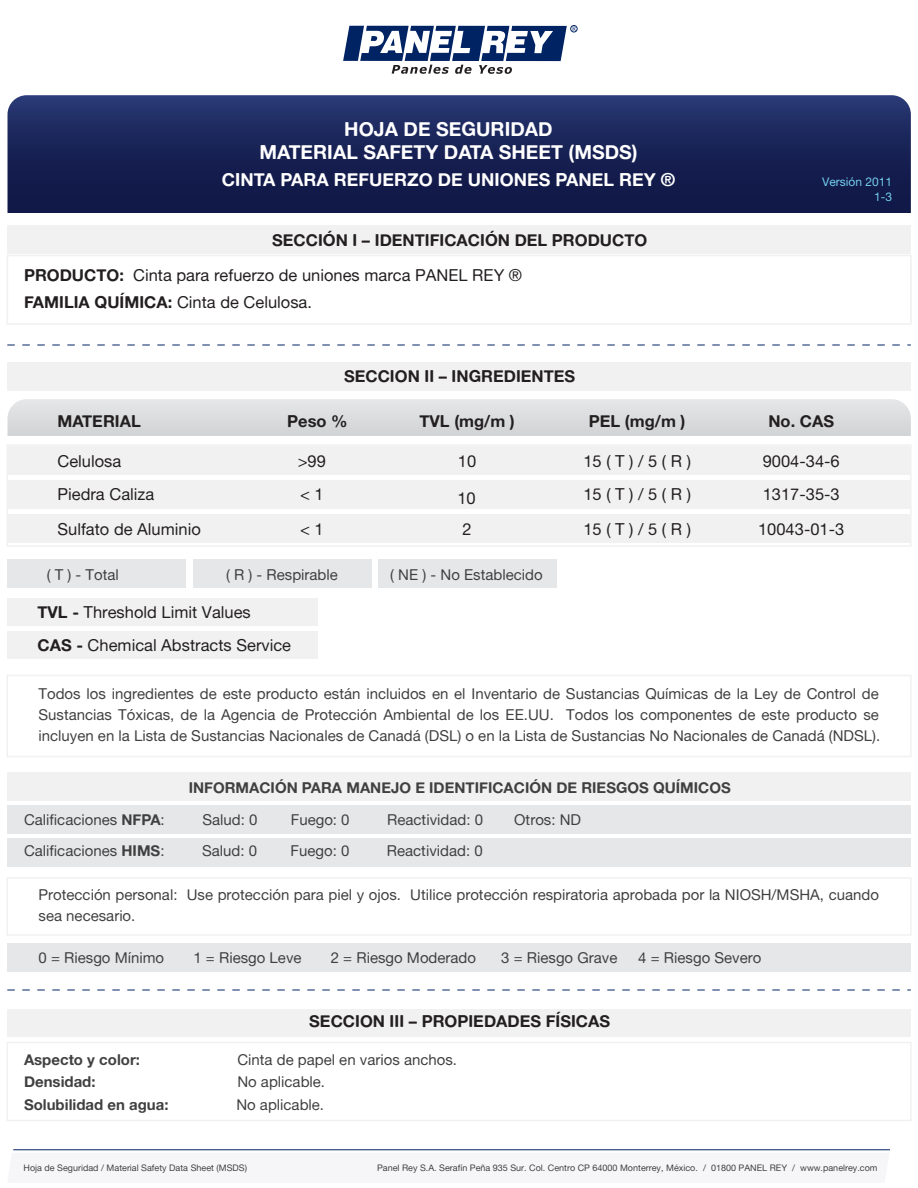
<style>
.page{position:relative;width:918px;height:1188px;background:#fff}
.page>*{position:absolute;margin:0;border:0;box-sizing:border-box;transform-origin:0 0}
.t1{font:19.5px/23.4px "Alte Haas Grotesk Bold";color:#fff;text-align:center}
.t2{font:18px "Alte Haas Grotesk Bold";color:#fff}
.t3{font:16.5px/27px "Alte Haas Grotesk";color:#231f20}
.t4{font:16.5px "Alte Haas Grotesk Bold";color:#231f20}
.t5{font:15px/21px "Alte Haas Grotesk";color:#404041;text-align:justify}
.t6{font:15px "Alte Haas Grotesk Bold";color:#404041}
.t7{font:12px/14.4px "Alte Haas Grotesk";color:#74cfef;text-align:right}
.t8{font:9px "Alte Haas Grotesk";color:#404041}
.s1{font-family:"Alte Haas Grotesk Bold"}
</style>
<div class="page">
<div style="left:7px;top:225px;width:904px;height:28px;background:#f1f1f2"></div>
<div style="left:7px;top:447px;width:904px;height:28px;background:#f1f1f2"></div>
<div style="left:7px;top:481px;width:904px;height:28px;background:#f1f1f2"></div>
<div style="left:7px;top:515px;width:904px;height:28px;background:#f1f1f2"></div>
<div style="left:7px;top:363px;width:904px;height:28px;background:#f1f1f2"></div>
<div style="left:7px;top:772px;width:904px;height:28px;background:#f1f1f2"></div>
<div style="left:7px;top:560px;width:179px;height:28px;background:#e6e7e8"></div>
<div style="left:193px;top:560px;width:178px;height:28px;background:#e6e7e8"></div>
<div style="left:7px;top:805px;width:904px;height:28px;background:#e6e7e8"></div>
<div style="left:7px;top:838px;width:904px;height:28px;background:#e6e7e8"></div>
<div style="left:7px;top:943px;width:904px;height:28px;background:#e6e7e8"></div>
<div style="left:379px;top:560px;width:178px;height:28px;background:#e6e7e8"></div>
<div style="left:7px;top:598px;width:311px;height:28px;background:#f1f1f2"></div>
<div style="left:6px;top:255px;width:906px;height:70px;border:2px solid #f1f1f2"></div>
<svg style="left:8px;top:95px;width:903px;height:118px;background:#1a2458"></svg>
<svg style="left:8px;top:399px;width:903px;height:37px;background:#dbdcdd"></svg>
<div style="left:7px;top:1009px;width:904px;height:28px;background:#f1f1f2"></div>
<div style="left:7px;top:631px;width:311px;height:28px;background:#f1f1f2"></div>
<div style="left:7px;top:444px;width:905px;height:103px;border:2px solid #f1f1f2"></div>
<div style="left:7px;top:675px;width:905px;height:82px;border:2px solid #f1f1f2"></div>
<div style="left:7px;top:877px;width:905px;height:59px;border:2px solid #f1f1f2"></div>
<div style="left:7px;top:1042px;width:905px;height:79px;border:2px solid #f1f1f2"></div>
<div style="left:570px;top:25px;width:8px;height:7px;border:1px solid #002364;border-radius:50%"></div>
<svg style="left:343px;top:25px;width:233px;height:49px"></svg>
<svg style="left:7px;top:990px;width:904px;height:1px"></svg>
<svg style="left:7px;top:345px;width:904px;height:1px"></svg>
<hr style="left:13px;top:1150px;width:877px;height:1px;background:#002364">
<h1 class="t1" style="left:259px;top:117px;width:380px">HOJA DE SEGURIDAD<br>MATERIAL SAFETY DATA SHEET (MSDS)</h1>
<p class="t2" style="left:222px;top:168px;width:455px">CINTA PARA REFUERZO DE UNIONES PANEL REY ®</p>
<p class="t4" style="left:272px;top:230px;width:377px">SECCIÓN I – IDENTIFICACIÓN DEL PRODUCTO</p>
<p class="t3" style="left:24px;top:261px;width:500px"><span class="s1">PRODUCTO:</span> Cinta para refuerzo de uniones marca PANEL REY ®<br><span class="s1">FAMILIA QUÍMICA:</span> Cinta de Celulosa.</p>
<p class="t4" style="left:344px;top:366px;width:233px">SECCION II – INGREDIENTES</p>
<p class="t7" style="left:822px;top:175px;width:72px">Versión 2011<br>1-3</p>
<p class="t4" style="left:57px;top:411px;width:85px">MATERIAL</p>
<p class="t4" style="left:287px;top:411px;width:62px">Peso %</p>
<p class="t4" style="left:420px;top:411px;width:97px">TVL (mg/m )</p>
<p class="t4" style="left:589px;top:411px;width:98px">PEL (mg/m )</p>
<p class="t4" style="left:768px;top:411px;width:67px">No. CAS</p>
<p class="t3" style="left:58px;top:447px;width:65px">Celulosa</p>
<p class="t3" style="left:298px;top:447px;width:30px">&gt;99</p>
<p class="t3" style="left:458px;top:447px;width:20px">10</p>
<p class="t3" style="left:583px;top:447px;width:109px">15 ( T ) / 5 ( R )</p>
<p class="t3" style="left:763px;top:447px;width:79px">9004-34-6</p>
<p class="t3" style="left:58px;top:480px;width:98px">Piedra Caliza</p>
<p class="t3" style="left:300px;top:480px;width:25px">&lt; 1</p>
<p class="t3" style="left:583px;top:480px;width:109px">15 ( T ) / 5 ( R )</p>
<p class="t3" style="left:763px;top:480px;width:79px">1317-35-3</p>
<p class="t3" style="left:58px;top:515px;width:145px">Sulfato de Aluminio</p>
<p class="t3" style="left:300px;top:515px;width:25px">&lt; 1</p>
<p class="t3" style="left:463px;top:515px;width:11px">2</p>
<p class="t3" style="left:583px;top:515px;width:109px">15 ( T ) / 5 ( R )</p>
<p class="t3" style="left:758px;top:515px;width:88px">10043-01-3</p>
<p class="t5" style="left:47px;top:564px;width:74px">( T ) - Total</p>
<p class="t5" style="left:226px;top:564px;width:113px">( R ) - Respirable</p>
<p class="t5" style="left:390px;top:564px;width:154px">( NE ) - No Establecido</p>
<p class="t3" style="left:457px;top:485px;width:20px">10</p>
<p class="t3" style="left:38px;top:595px;width:255px;line-height:33px"><span class="s1">TVL -</span> Threshold Limit Values<br><span class="s1">CAS -</span> Chemical Abstracts Service</p>
<p class="t5" style="left:39px;top:683px;width:843px">Todos los ingredientes de este producto están incluidos en el Inventario de Sustancias Químicas de la Ley de Control de Sustancias Tóxicas, de la Agencia de Protección Ambiental de los EE.UU. Todos los componentes de este producto se incluyen en la Lista de Sustancias Nacionales de Canadá (DSL) o en la Lista de Sustancias No Nacionales de Canadá (NDSL).</p>
<p class="t6" style="left:189px;top:778px;width:544px">INFORMACIÓN PARA MANEJO E IDENTIFICACIÓN DE RIESGOS QUÍMICOS</p>
<p class="t5" style="left:24px;top:809px;width:142px">Calificaciones <span class="s1">NFPA</span>:</p>
<p class="t5" style="left:202px;top:809px;width:57px">Salud: 0</p>
<p class="t5" style="left:291px;top:809px;width:60px">Fuego: 0</p>
<p class="t5" style="left:387px;top:809px;width:97px">Reactividad: 0</p>
<p class="t5" style="left:514px;top:809px;width:68px">Otros: ND</p>
<p class="t5" style="left:24px;top:840px;width:142px">Calificaciones <span class="s1">HIMS</span>:</p>
<p class="t5" style="left:202px;top:840px;width:57px">Salud: 0</p>
<p class="t5" style="left:290px;top:840px;width:60px">Fuego: 0</p>
<p class="t5" style="left:387px;top:840px;width:97px">Reactividad: 0</p>
<p class="t5" style="left:39px;top:884px;width:842px">Protección personal: Use protección para piel y ojos. Utilice protección respiratoria aprobada por la NIOSH/MSHA, cuando sea necesario.</p>
<p class="t5" style="left:39px;top:947px;width:127px">0 = Riesgo Mínimo</p>
<p class="t5" style="left:193px;top:947px;width:110px">1 = Riesgo Leve</p>
<p class="t5" style="left:331px;top:947px;width:147px">2 = Riesgo Moderado</p>
<p class="t5" style="left:501px;top:947px;width:118px">3 = Riesgo Grave</p>
<p class="t5" style="left:638px;top:947px;width:125px">4 = Riesgo Severo</p>
<p class="t4" style="left:309px;top:1011px;width:302px">SECCION III – PROPIEDADES FÍSICAS</p>
<p class="t6" style="left:24px;top:1050px;width:118px">Aspecto y color:</p>
<p class="t5" style="left:237px;top:1049px;width:221px">Cinta de papel en varios anchos.</p>
<p class="t6" style="left:24px;top:1073px;width:73px">Densidad:</p>
<p class="t5" style="left:237px;top:1071px;width:89px">No aplicable.</p>
<p class="t6" style="left:24px;top:1095px;width:146px">Solubilidad en agua:</p>
<p class="t5" style="left:236px;top:1094px;width:89px">No aplicable.</p>
<p class="t8" style="left:24px;top:1162px;width:225px">Hoja de Seguridad / Material Safety Data Sheet (MSDS)</p>
<p class="t8" style="left:377px;top:1162px;width:502px">Panel Rey S.A. Serafín Peña 935 Sur. Col. Centro CP 64000 Monterrey, México. / 01800 PANEL REY / www.panelrey.com</p>
</div>
